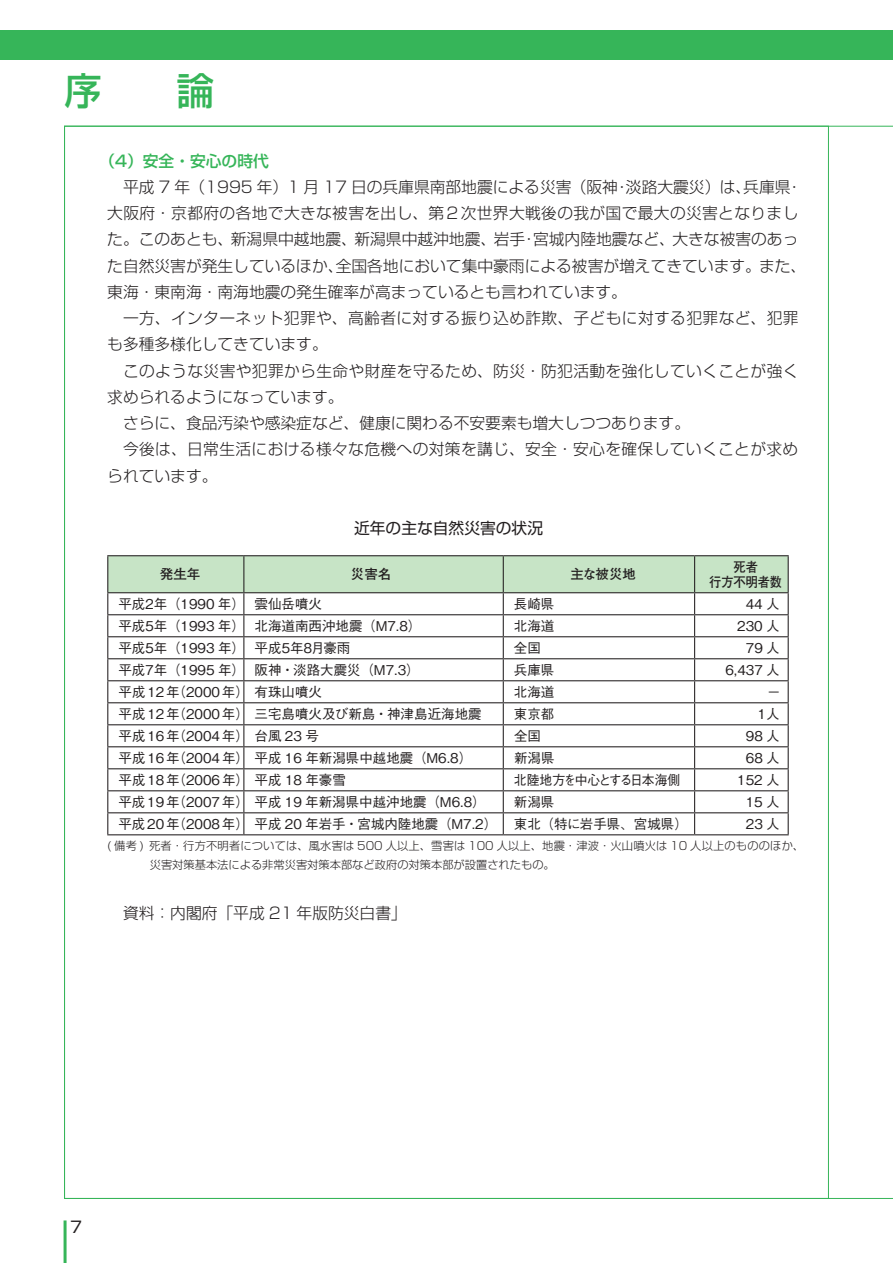
<style>
.page{position:relative;width:893px;height:1263px;background:#fff}
.page>*{position:absolute;margin:0;border:0;box-sizing:border-box;transform-origin:0 0}
.t1{font:500 37.5px "Shin Go Pro";color:#36b559}
.t2{font:300 15.75px/26.2px "Shin Go Pro";color:#231f20}
.t3{font:300 15.75px/26.2px "Shin Go Pro";letter-spacing:.025em;color:#231f20}
.t4{font:15.75px "Shin Go Pro";color:#231f20}
.t5{font:500 15.75px "Shin Go Pro";color:#36b559}
.t6{font:500 13.5px "Gothic BBB Pro";color:#231f20}
.t7{font:500 13.5px "Gothic BBB Pro";letter-spacing:-.09em;color:#231f20}
.t8{font:500 13.5px "Gothic BBB Pro";letter-spacing:-.085em;color:#231f20;scale:.95 1}
.t9{font:700 13.5px "Futo Go B101 Pro";color:#231f20}
.t10{font:700 13.5px/15px "Futo Go B101 Pro";color:#231f20;text-align:center;scale:.9 1}
.t11{font:300 11.25px/19.5px "Shin Go Pro";color:#231f20}
</style>
<div class="page">
<hr style="left:64px;top:1220px;width:3px;height:43px;background:#36b559">
<div style="left:0;top:30px;width:893px;height:30px;background:#36b559"></div>
<hr style="left:107px;top:555px;width:137px;height:1px;background:#231f20">
<hr style="left:244px;top:555px;width:259px;height:1px;background:#231f20">
<hr style="left:503px;top:555px;width:192px;height:1px;background:#231f20">
<hr style="left:695px;top:555px;width:94px;height:1px;background:#231f20">
<svg style="left:107px;top:556px;width:682px;height:278px"></svg>
<hr style="left:107px;top:834px;width:137px;height:1px;background:#231f20">
<hr style="left:244px;top:834px;width:259px;height:1px;background:#231f20">
<hr style="left:503px;top:834px;width:192px;height:1px;background:#231f20">
<hr style="left:695px;top:834px;width:94px;height:1px;background:#231f20">
<h1 class="t1" style="left:64px;top:60px;width:152px">序　　論</h1>
<p class="t5" style="left:99px;top:148px;width:171px">（4）安全・安心の時代</p>
<p class="t2" style="left:107px;top:172px;width:701px;text-indent:16px">平成 7 年（1995 年）1 月 17 日の兵庫県南部地震による災害（阪神・淡路大震災）は、兵庫県・大阪府・京都府の各地で大きな被害を出し、第２次世界大戦後の我が国で最大の災害となりました。このあとも、新潟県中越地震、新潟県中越沖地震、岩手・宮城内陸地震など、大きな被害のあった自然災害が発生しているほか、全国各地において集中豪雨による被害が増えてきています。また、東海・東南海・南海地震の発生確率が高まっているとも言われています。</p>
<p class="t3" style="left:107px;top:303px;width:693px;text-indent:16px">一方、インターネット犯罪や、高齢者に対する振り込め詐欺、子どもに対する犯罪など、犯罪も多種多様化してきています。</p>
<p class="t3" style="left:123px;top:356px;width:677px">このような災害や犯罪から生命や財産を守るため、防災・防犯活動を強化していくことが強く</p>
<p class="t2" style="left:107px;top:382px;width:238px">求められるようになっています。</p>
<p class="t2" style="left:123px;top:408px;width:569px">さらに、食品汚染や感染症など、健康に関わる不安要素も増大しつつあります。</p>
<p class="t3" style="left:123px;top:434px;width:677px">今後は、日常生活における様々な危機への対策を講じ、安全・安心を確保していくことが求め</p>
<p class="t2" style="left:107px;top:461px;width:112px">られています。</p>
<p class="t4" style="left:354px;top:515px;width:190px">近年の主な自然災害の状況</p>
<p class="t9" style="left:160px;top:563px;width:42px">発生年</p>
<p class="t9" style="left:351px;top:563px;width:56px">災害名　</p>
<p class="t9" style="left:570px;top:563px;width:67px">主な被災地</p>
<p class="t10" style="left:709px;top:557px;width:82px">死者<br>行方不明者数</p>
<p class="t6" style="left:118px;top:593px;width:205px">平成２年（1990 年） 雲仙岳噴火</p>
<p class="t6" style="left:514px;top:593px;width:42px">長崎県</p>
<p class="t6" style="left:746px;top:593px;width:35px">44 人</p>
<p class="t6" style="left:118px;top:615px;width:304px">平成５年（1993 年） 北海道南西沖地震（M7.8）</p>
<p class="t6" style="left:514px;top:615px;width:42px">北海道</p>
<p class="t6" style="left:737px;top:615px;width:44px">230 人</p>
<p class="t7" style="left:118px;top:637px;width:233px">平成５年（1993 年） 平成５年８月豪雨</p>
<p class="t6" style="left:514px;top:637px;width:28px">全国</p>
<p class="t6" style="left:746px;top:637px;width:35px">79 人</p>
<p class="t6" style="left:118px;top:659px;width:303px">平成７年（1995 年） 阪神・淡路大震災（M7.3）</p>
<p class="t6" style="left:514px;top:659px;width:42px">兵庫県</p>
<p class="t6" style="left:725px;top:659px;width:56px">6,437 人</p>
<p class="t6" style="left:118px;top:681px;width:205px">平成 12年（2000年）有珠山噴火</p>
<p class="t6" style="left:514px;top:681px;width:42px">北海道</p>
<p class="t6" style="left:767px;top:681px;width:15px">－</p>
<p class="t6" style="left:119px;top:703px;width:365px">平成 12年（2000年）三宅島噴火及び新島・神津島近海地震</p>
<p class="t6" style="left:514px;top:703px;width:42px">東京都</p>
<p class="t6" style="left:755px;top:703px;width:26px">１人</p>
<p class="t6" style="left:119px;top:725px;width:202px">平成 16年（2004年）台風 23 号</p>
<p class="t6" style="left:514px;top:725px;width:28px">全国</p>
<p class="t6" style="left:746px;top:725px;width:35px">98 人</p>
<p class="t6" style="left:119px;top:747px;width:355px">平成 16年（2004年）平成 16 年新潟県中越地震（M6.8）</p>
<p class="t6" style="left:514px;top:747px;width:42px">新潟県</p>
<p class="t6" style="left:746px;top:747px;width:35px">68 人</p>
<p class="t6" style="left:119px;top:769px;width:229px">平成 18年（2006年）平成 18 年豪雪</p>
<p class="t8" style="left:514px;top:769px;width:177px">北陸地方を中心とする日本海側</p>
<p class="t6" style="left:737px;top:769px;width:44px">152 人</p>
<p class="t6" style="left:118px;top:791px;width:369px">平成 19年（2007年）平成 19 年新潟県中越沖地震（M6.8）</p>
<p class="t6" style="left:514px;top:791px;width:42px">新潟県</p>
<p class="t6" style="left:746px;top:791px;width:35px">15 人</p>
<p class="t6" style="left:118px;top:813px;width:571px">平成 20年（2008年）平成 20 年岩手・宮城内陸地震（M7.2） 東北（特に岩手県、宮城県）</p>
<p class="t6" style="left:746px;top:813px;width:35px">23 人</p>
<p class="t11" style="left:150px;top:834px;width:656px;text-indent:-43px">( 備考 ) 死者・行方不明者については、風水害は 500 人以上、雪害は 100 人以上、地震・津波・火山噴火は 10 人以上のもののほか、災害対策基本法による非常災害対策本部など政府の対策本部が設置されたもの。</p>
<p class="t2" style="left:123px;top:898px;width:285px">資料：内閣府「平成 21 年版防災白書」</p>
<p class="t4" style="left:70px;top:1214px;width:13px">7</p>
</div>
